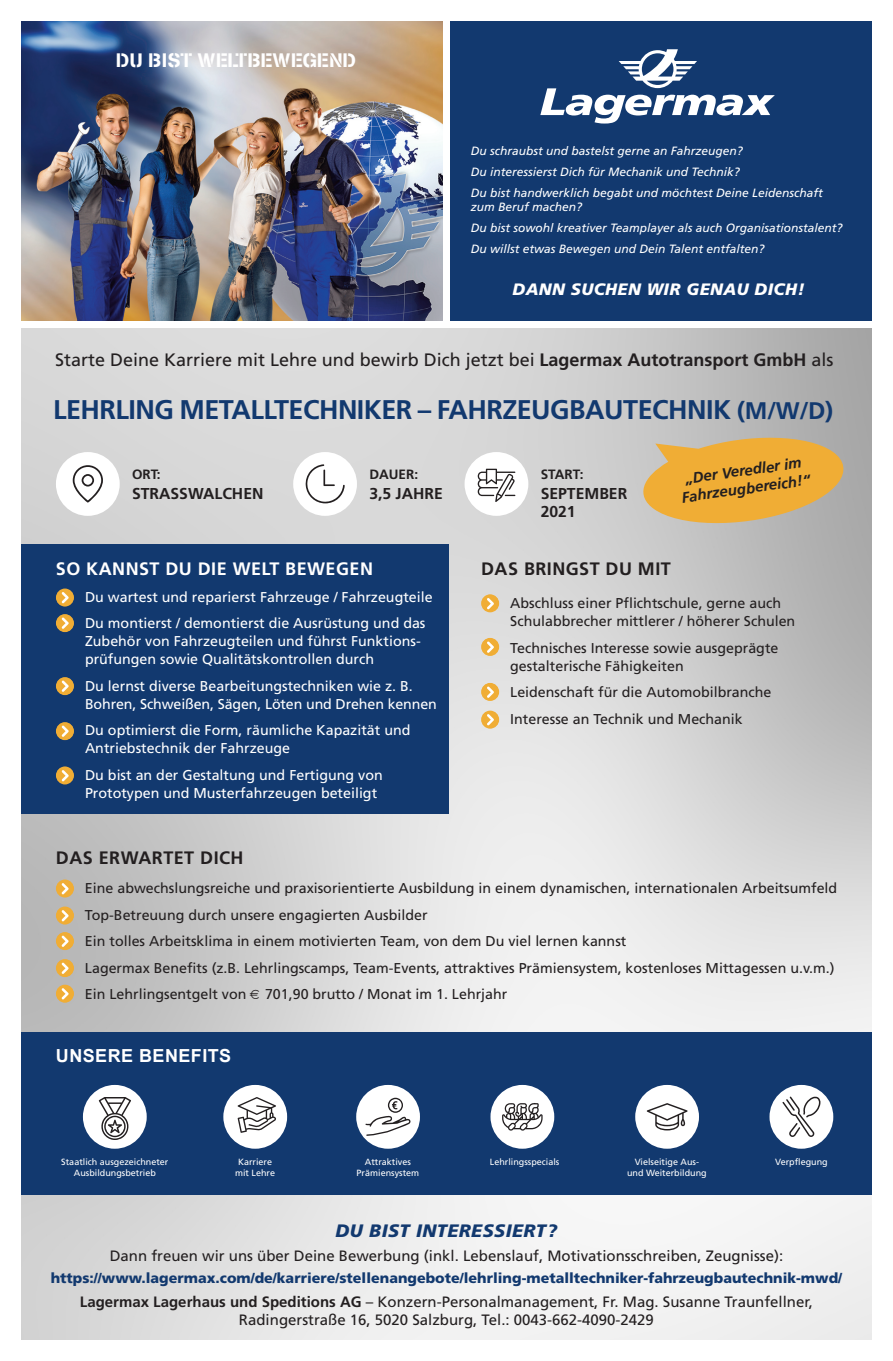
<style>
.page{position:relative;width:893px;height:1361px;background:#fff}
.page>*{position:absolute;margin:0;border:0;box-sizing:border-box;transform-origin:0 0}
.t1{font:700 27px "Frutiger";letter-spacing:-.02em;color:#12396f}
.t2{font:19.5px "Stencilia A";color:#fff}
.t3{font:18px "Frutiger";color:#231f20}
.t4{font:700 18px "Frutiger";letter-spacing:.025em;color:#231f20}
.t5{font:700 18px "Frutiger";letter-spacing:.025em;color:#fff}
.t6{font:italic 900 18px "Frutiger";letter-spacing:.025em;color:#12396f}
.t7{font:700 18px "Arial";letter-spacing:.025em;color:#fff}
.t8{font:italic 900 16.5px "Frutiger";letter-spacing:.025em;color:#fff}
.t9{font:700 15.75px/18px "Frutiger";color:#231f20}
.t10{font:15px/18px "Frutiger";color:#231f20;text-align:center}
.t11{font:italic 700 15px/18px "Frutiger";color:#231f20;text-align:center}
.t12{font:14.25px/18px "Frutiger";color:#231f20}
.t13{font:14.25px/18px "Frutiger";color:#fff}
.t14{font:900 14.25px "Frutiger";color:#12396f}
.t15{font:700 13.5px "Frutiger";color:#231f20}
.t16{font:italic 12px/14.4px "Frutiger";color:#fff}
.t17{font:9px/10.8px "Frutiger";color:#fff;text-align:center}
.s1{font-weight:700}
.s2{font-size:24px}
</style>
<div class="page">
<img style="left:21px;top:328px;width:851px;height:1011px">
<img style="left:21px;top:21px;width:422px;height:300px">
<div style="left:446px;top:21px;width:426px;height:302px;background:#12396f"></div>
<div style="left:19px;top:321px;width:855px;height:6px;background:#fff"></div>
<div style="left:21px;top:1032px;width:851px;height:163px;background:#12396f"></div>
<div style="left:83px;top:1085px;width:64px;height:63px;background:#fff;border-radius:50%"></div>
<svg style="left:99px;top:1097px;width:32px;height:43px"></svg>
<div style="left:223px;top:1085px;width:64px;height:63px;background:#fff;border-radius:50%"></div>
<svg style="left:238px;top:1097px;width:38px;height:36px"></svg>
<div style="left:356px;top:1085px;width:64px;height:63px;background:#fff;border-radius:50%"></div>
<svg style="left:365px;top:1097px;width:46px;height:39px"></svg>
<div style="left:490px;top:1085px;width:64px;height:63px;background:#fff;border-radius:50%"></div>
<svg style="left:502px;top:1103px;width:41px;height:27px"></svg>
<div style="left:635px;top:1085px;width:64px;height:63px;background:#fff;border-radius:50%"></div>
<svg style="left:647px;top:1103px;width:41px;height:27px"></svg>
<div style="left:769px;top:1085px;width:64px;height:63px;background:#fff;border-radius:50%"></div>
<svg style="left:782px;top:1096px;width:39px;height:41px"></svg>
<div style="left:443px;top:19px;width:7px;height:306px;background:#fff"></div>
<svg style="left:540px;top:49px;width:235px;height:75px"></svg>
<div style="left:21px;top:544px;width:428px;height:270px;background:#12396f"></div>
<div style="left:56px;top:588px;width:18px;height:18px;background:#f0ad35;border-radius:50%"></div>
<svg style="left:62px;top:592px;width:7px;height:11px"></svg>
<div style="left:56px;top:614px;width:18px;height:18px;background:#f0ad35;border-radius:50%"></div>
<svg style="left:62px;top:617px;width:7px;height:12px"></svg>
<div style="left:56px;top:677px;width:18px;height:18px;background:#f0ad35;border-radius:50%"></div>
<svg style="left:62px;top:680px;width:7px;height:12px"></svg>
<div style="left:56px;top:722px;width:18px;height:18px;background:#f0ad35;border-radius:50%"></div>
<svg style="left:62px;top:725px;width:7px;height:12px"></svg>
<div style="left:56px;top:766px;width:18px;height:18px;background:#f0ad35;border-radius:50%"></div>
<svg style="left:62px;top:770px;width:7px;height:11px"></svg>
<div style="left:481px;top:594px;width:18px;height:18px;background:#f0ad35;border-radius:50%"></div>
<svg style="left:487px;top:598px;width:7px;height:11px"></svg>
<div style="left:481px;top:638px;width:18px;height:18px;background:#f0ad35;border-radius:50%"></div>
<svg style="left:487px;top:641px;width:7px;height:12px"></svg>
<div style="left:481px;top:683px;width:18px;height:18px;background:#f0ad35;border-radius:50%"></div>
<svg style="left:487px;top:686px;width:7px;height:12px"></svg>
<div style="left:481px;top:710px;width:18px;height:18px;background:#f0ad35;border-radius:50%"></div>
<svg style="left:487px;top:714px;width:7px;height:11px"></svg>
<div style="left:56px;top:879px;width:18px;height:18px;background:#f0ad35;border-radius:50%"></div>
<svg style="left:62px;top:883px;width:7px;height:11px"></svg>
<div style="left:56px;top:906px;width:18px;height:18px;background:#f0ad35;border-radius:50%"></div>
<svg style="left:62px;top:910px;width:7px;height:11px"></svg>
<div style="left:56px;top:932px;width:18px;height:18px;background:#f0ad35;border-radius:50%"></div>
<svg style="left:62px;top:935px;width:7px;height:12px"></svg>
<div style="left:56px;top:959px;width:18px;height:18px;background:#f0ad35;border-radius:50%"></div>
<svg style="left:62px;top:962px;width:7px;height:12px"></svg>
<div style="left:56px;top:984px;width:18px;height:18px;background:#f0ad35;border-radius:50%"></div>
<svg style="left:62px;top:988px;width:7px;height:11px"></svg>
<div style="left:465px;top:452px;width:63px;height:64px;background:#fff;border-radius:50%"></div>
<svg style="left:477px;top:469px;width:38px;height:33px"></svg>
<div style="left:293px;top:452px;width:64px;height:64px;background:#fff;border-radius:50%"></div>
<svg style="left:305px;top:464px;width:40px;height:39px"></svg>
<div style="left:56px;top:452px;width:64px;height:64px;background:#fff;border-radius:50%"></div>
<svg style="left:73px;top:465px;width:30px;height:37px"></svg>
<svg style="left:643px;top:438px;width:200px;height:85px;background:#e4af52"></svg>
<svg style="left:250px;top:990px;width:9px;height:9px"></svg>
<p class="t2" style="left:116px;top:49px;width:242px">DU BIST WELTBEWEGEND</p>
<p class="t16" style="left:471px;top:144px;width:274px">Du schraubst und bastelst gerne an Fahrzeugen?</p>
<p class="t16" style="left:471px;top:165px;width:271px">Du interessierst Dich für Mechanik und Technik?</p>
<p class="t16" style="left:471px;top:186px;width:354px">Du bist handwerklich begabt und möchtest Deine Leidenschaft zum Beruf machen?</p>
<p class="t16" style="left:471px;top:221px;width:373px">Du bist sowohl kreativer Teamplayer als auch Organisationstalent?</p>
<p class="t16" style="left:471px;top:242px;width:295px">Du willst etwas Bewegen und Dein Talent entfalten?</p>
<p class="t8" style="left:512px;top:282px;width:294px">DANN SUCHEN WIR GENAU DICH!</p>
<p class="t3" style="left:55px;top:353px;width:780px">Starte Deine Karriere mit Lehre und bewirb Dich jetzt bei <span class="s1">Lagermax Autotransport GmbH</span> als</p>
<p class="t1" style="left:53px;top:399px;width:781px">LEHRLING METALLTECHNIKER – FAHRZEUGBAUTECHNIK <span class="s2">(M/W/D)</span></p>
<p class="t15" style="left:132px;top:469px;width:30px">ORT:</p>
<p class="t9" style="left:132px;top:486px;width:133px">STRASSWALCHEN</p>
<p class="t15" style="left:369px;top:469px;width:50px">DAUER:</p>
<p class="t9" style="left:369px;top:486px;width:75px">3,5 JAHRE</p>
<p class="t5" style="left:56px;top:561px;width:319px">SO KANNST DU DIE WELT BEWEGEN</p>
<p class="t13" style="left:85px;top:589px;width:349px">Du wartest und reparierst Fahrzeuge / Fahrzeugteile</p>
<p class="t13" style="left:85px;top:615px;width:342px">Du montierst / demontierst die Ausrüstung und das<br>Zubehör von Fahrzeugteilen und führst Funktions&shy;prüfungen sowie Qualitätskontrollen durch</p>
<p class="t13" style="left:85px;top:678px;width:353px">Du lernst diverse Bearbeitungstechniken wie z. B.<br>Bohren, Schweißen, Sägen, Löten und Drehen kennen</p>
<p class="t13" style="left:85px;top:722px;width:327px">Du optimierst die Form, räumliche Kapazität und<br>Antriebstechnik der Fahrzeuge</p>
<p class="t13" style="left:85px;top:767px;width:299px">Du bist an der Gestaltung und Fertigung von<br>Prototypen und Musterfahrzeugen beteiligt</p>
<p class="t15" style="left:541px;top:469px;width:44px">START:</p>
<p class="t9" style="left:541px;top:486px;width:88px">SEPTEMBER<br>2021</p>
<p class="t11" style="left:678px;top:472px;width:131px;rotate:-8deg">„Der Veredler im<br>Fahrzeugbereich!“</p>
<p class="t4" style="left:481px;top:561px;width:191px">DAS BRINGST DU MIT</p>
<p class="t12" style="left:510px;top:595px;width:287px">Abschluss einer Pflichtschule, gerne auch<br>Schulabbrecher mittlerer / höherer Schulen</p>
<p class="t12" style="left:510px;top:640px;width:270px">Technisches Interesse sowie ausgeprägte gestalterische Fähigkeiten</p>
<p class="t12" style="left:510px;top:684px;width:263px">Leidenschaft für die Automobilbranche</p>
<p class="t12" style="left:510px;top:711px;width:234px">Interesse an Technik und Mechanik</p>
<p class="t4" style="left:56px;top:851px;width:189px">DAS ERWARTET DICH</p>
<p class="t12" style="left:85px;top:880px;width:754px">Eine abwechslungsreiche und praxisorientierte Ausbildung in einem dynamischen, internationalen Arbeitsumfeld</p>
<p class="t12" style="left:85px;top:907px;width:344px">Top-Betreuung durch unsere engagierten Ausbilder</p>
<p class="t12" style="left:85px;top:933px;width:543px">Ein tolles Arbeitsklima in einem motivierten Team, von dem Du viel lernen kannst</p>
<p class="t12" style="left:85px;top:960px;width:751px">Lagermax Benefits (z.B. Lehrlingscamps, Team-Events, attraktives Prämiensystem, kostenloses Mittagessen u.v.m.)</p>
<p class="t12" style="left:85px;top:986px;width:163px">Ein Lehrlingsentgelt von</p>
<p class="t12" style="left:265px;top:986px;width:244px">701,90 brutto / Monat im 1. Lehrjahr</p>
<p class="t7" style="left:56px;top:1046px;width:177px">UNSERE BENEFITS</p>
<p class="t17" style="left:61px;top:1157px;width:109px">Staatlich ausgezeichneter<br>Ausbildungsbetrieb</p>
<p class="t17" style="left:235px;top:1157px;width:42px">Karriere mit Lehre</p>
<p class="t17" style="left:357px;top:1157px;width:64px">Attraktives<br>Prämiensystem</p>
<p class="t17" style="left:490px;top:1157px;width:71px">Lehrlingsspecials</p>
<p class="t17" style="left:627px;top:1157px;width:81px">Vielseitige Aus&shy;und Weiterbildung</p>
<p class="t17" style="left:775px;top:1157px;width:54px">Verpflegung</p>
<p class="t6" style="left:335px;top:1223px;width:224px">DU BIST INTERESSIERT?</p>
<p class="t10" style="left:110px;top:1248px;width:675px">Dann freuen wir uns über Deine Bewerbung (inkl. Lebenslauf, Motivationsschreiben, Zeugnisse):</p>
<p class="t14" style="left:51px;top:1272px;width:793px">https://www.lagermax.com/de/karriere/stellenangebote/lehrling-metalltechniker-fahrzeugbautechnik-mwd/</p>
<p class="t10" style="left:80px;top:1294px;width:734px"><span class="s1">Lagermax Lagerhaus und Speditions AG</span> – Konzern-Personalmanagement, Fr. Mag. Susanne Traunfellner,<br>Radingerstraße 16, 5020 Salzburg, Tel.: 0043-662-4090-2429</p>
</div>
